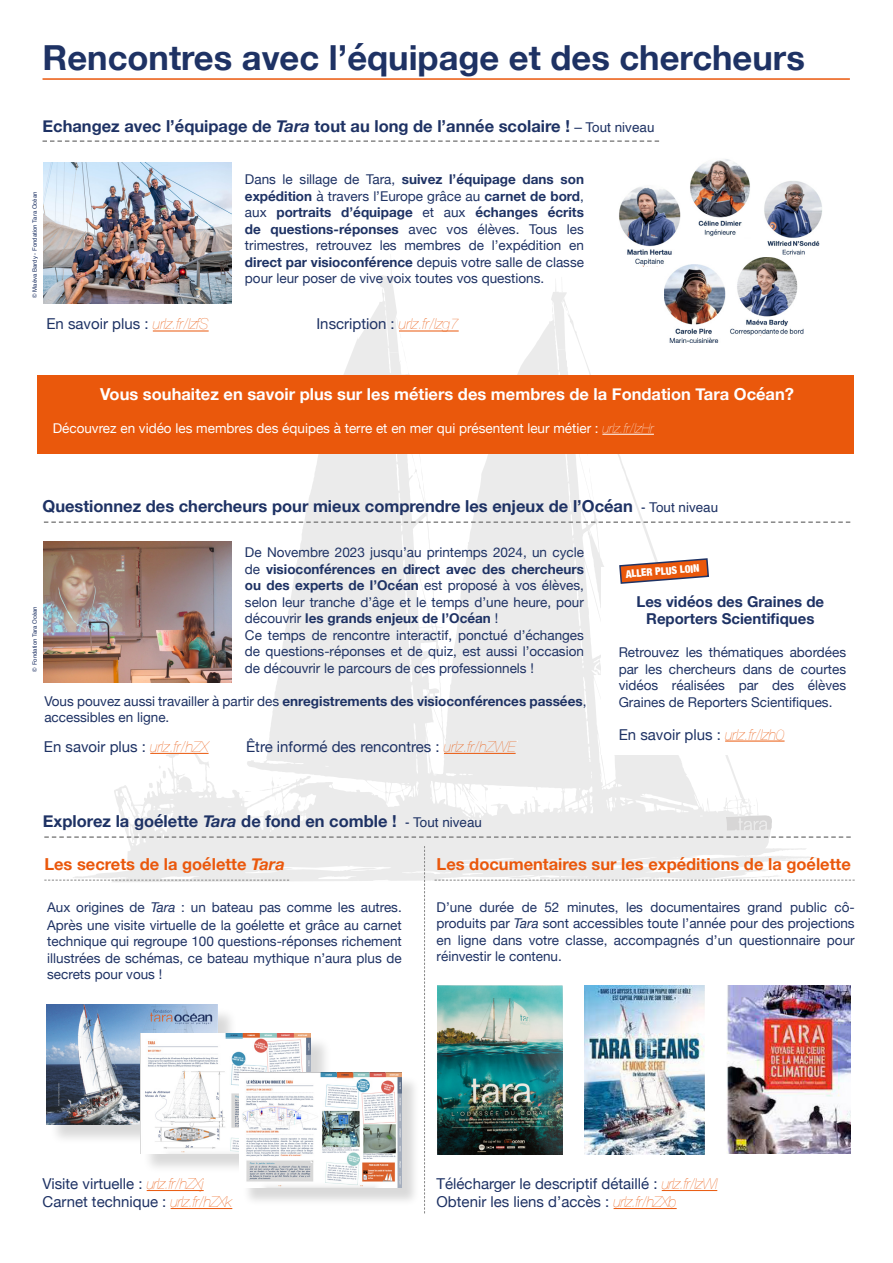
<style>
.page{position:relative;width:893px;height:1263px;background:#fff}
.page>*{position:absolute;margin:0;border:0;box-sizing:border-box;transform-origin:0 0}
.t1{font:700 34.5px "Helvetica Neue";color:#1e3264}
.t2{font:700 16.5px "Helvetica Neue";color:#1e3264}
.t3{font:700 16.5px "Helvetica Neue";color:#ea580c}
.t4{font:700 16.5px "Helvetica Neue";color:#fff}
.t5{font:15px/18px "Helvetica Neue";color:#1e3264}
.t6{font:700 15px/16.8px "Helvetica Neue";color:#1e3264;text-align:center}
.t7{font:13.5px/16.5px "Helvetica Neue";color:#1e3264;text-align:justify}
.t8{font:13.5px "Helvetica Neue";color:#fff}
.t9{font:900 condensed 10.5px "Helvetica Neue";color:#fff}
.t10{font:6px "Helvetica";color:#1e3264}
.s1{font-style:italic}
.s2{font-family:"Helvetica";font-weight:400;font-size:13.5px}
.s3{font-weight:700}
.s4{font-weight:200;font-style:italic;color:#ea580c}
.s5{font-weight:200;font-style:italic}
</style>
<div class="page">
<svg style="left:114px;top:307px;width:657px;height:539px"></svg>
<svg style="left:418px;top:453px;width:5px;height:30px"></svg>
<svg style="left:149px;top:765px;width:17px;height:23px"></svg>
<svg style="left:378px;top:267px;width:30px;height:103px"></svg>
<svg style="left:551px;top:284px;width:16px;height:65px"></svg>
<img style="left:44px;top:163px;width:188px;height:141px">
<img style="left:619px;top:187px;width:62px;height:79px">
<img style="left:664px;top:264px;width:62px;height:79px">
<img style="left:690px;top:159px;width:60px;height:78px">
<img style="left:729px;top:257px;width:75px;height:78px">
<img style="left:764px;top:181px;width:58px;height:74px">
<div style="left:38px;top:375px;width:816px;height:78px;background:#ea580c"></div>
<svg style="left:43px;top:140px;width:616px;height:2px"></svg>
<hr style="left:43px;top:78px;width:807px;height:2px;background:#ea580c">
<svg style="left:44px;top:521px;width:806px;height:2px"></svg>
<div style="left:602px;top:567px;width:261px;height:188px;background:#fff"></div>
<hr style="left:725px;top:741px;width:60px;height:1px;background:#ea580c">
<hr style="left:153px;top:331px;width:56px;height:1px;background:#ea580c">
<hr style="left:399px;top:331px;width:60px;height:1px;background:#ea580c">
<hr style="left:150px;top:753px;width:59px;height:1px;background:#ea580c">
<hr style="left:444px;top:753px;width:72px;height:1px;background:#ea580c">
<svg style="left:618px;top:557px;width:92px;height:27px"></svg>
<img style="left:43px;top:541px;width:189px;height:141px">
<svg style="left:44px;top:815px;width:807px;height:23px"></svg>
<img style="left:44px;top:846px;width:811px;height:367px">
<hr style="left:147px;top:1190px;width:57px;height:1px;background:#ea580c">
<hr style="left:171px;top:1208px;width:61px;height:1px;background:#ea580c">
<hr style="left:662px;top:1190px;width:55px;height:1px;background:#ea580c">
<hr style="left:614px;top:1208px;width:63px;height:1px;background:#ea580c">
<hr style="left:602px;top:434px;width:52px;height:1px;background:#fff">
<h1 class="t1" style="left:43px;top:30px;width:764px">Rencontres avec l’équipage et des chercheurs</h1>
<p class="t2" style="left:43px;top:114px;width:614px">Echangez avec l’équipage de <span class="s1">Tara</span> tout au long de l’année scolaire ! <span class="s2">– Tout niveau</span></p>
<p class="t10" style="left:30px;top:298px;width:108px;rotate:-90deg">© Maéva Bardy - Fondation Tara Océan</p>
<p class="t7" style="left:245px;top:172px;width:341px">Dans le sillage de Tara, <span class="s3">suivez l’équipage dans son expédition</span> à travers l’Europe grâce au <span class="s3">carnet de bord</span>, aux <span class="s3">portraits d’équipage</span> et aux <span class="s3">échanges écrits de questions-réponses</span> avec vos élèves. Tous les trimestres, retrouvez les membres de l’expédition en <span class="s3">direct par visioconférence</span> depuis votre salle de classe pour leur poser de vive voix toutes vos questions.</p>
<p class="t5" style="left:46px;top:316px;width:164px">En savoir plus : <span class="s4">urlz.fr/lzfS</span></p>
<p class="t5" style="left:316px;top:316px;width:144px">Inscription : <span class="s4">urlz.fr/lzg7</span></p>
<p class="t4" style="left:100px;top:381px;width:695px">Vous souhaitez en savoir plus sur les métiers des membres de la Fondation Tara Océan?</p>
<p class="t8" style="left:53px;top:418px;width:603px">Découvrez en vidéo les membres des équipes à terre et en mer qui présentent leur métier : <span class="s5">urlz.fr/lzHr</span></p>
<p class="t2" style="left:43px;top:493px;width:677px">Questionnez des chercheurs pour mieux comprendre les enjeux de l’Océan <span class="s2">- Tout niveau</span></p>
<p class="t10" style="left:30px;top:671px;width:67px;rotate:-90deg">© Fondation Tara Océan</p>
<p class="t7" style="left:245px;top:545px;width:341px;text-align:left">De Novembre 2023 jusqu’au printemps 2024, un cycle de <span class="s3">visioconférences en direct avec des chercheurs ou des experts de l’Océan</span> est proposé à vos élèves, selon leur tranche d’âge et le temps d’une heure, pour découvrir <span class="s3">les grands enjeux de l’Océan</span> !<br>Ce temps de rencontre interactif, ponctué d’échanges de questions-réponses et de quiz, est aussi l’occasion de découvrir le parcours de ces professionnels !</p>
<p class="t7" style="left:44px;top:693px;width:544px">Vous pouvez aussi travailler à partir des <span class="s3">enregistrements des visioconférences passées</span>, accessibles en ligne.</p>
<p class="t5" style="left:44px;top:738px;width:166px">En savoir plus : <span class="s4">urlz.fr/hZX</span></p>
<p class="t5" style="left:246px;top:738px;width:271px">Être informé des rencontres : <span class="s4">urlz.fr/hZWE</span></p>
<p class="t9" style="left:625px;top:565px;width:75px;rotate:-4deg">ALLER PLUS LOIN</p>
<p class="t6" style="left:636px;top:594px;width:189px">Les vidéos des Graines de<br>Reporters Scientifiques</p>
<p class="t7" style="left:619px;top:645px;width:229px">Retrouvez les thématiques abordées par les chercheurs dans de courtes vidéos réalisées par des élèves Graines de Reporters Scientifiques.</p>
<p class="t5" style="left:619px;top:726px;width:167px">En savoir plus : <span class="s4">urlz.fr/lzh0</span></p>
<p class="t2" style="left:43px;top:808px;width:441px">Explorez la goélette <span class="s1">Tara</span> de fond en comble ! <span class="s2">- Tout niveau</span></p>
<p class="t3" style="left:44px;top:851px;width:242px">Les secrets de la goélette <span class="s1">Tara</span></p>
<p class="t3" style="left:437px;top:851px;width:416px">Les documentaires sur les expéditions de la goélette</p>
<p class="t7" style="left:47px;top:898px;width:356px;line-height:18px">Aux origines de <span class="s1">Tara</span> : un bateau pas comme les autres.<br>Après une visite virtuelle de la goélette et grâce au carnet</p>
<p class="t7" style="left:47px;top:934px;width:356px">technique qui regroupe 100 questions-réponses richement illustrées de schémas, ce bateau mythique n’aura plus de secrets pour vous !</p>
<p class="t7" style="left:437px;top:899px;width:420px">D’une durée de 52 minutes, les documentaires grand public cô&shy;produits par <span class="s1">Tara</span> sont accessibles toute l’année pour des projections en ligne dans votre classe, accompagnés d’un questionnaire pour réinvestir le contenu.</p>
<p class="t5" style="left:43px;top:1175px;width:191px">Visite virtuelle : <span class="s4">urlz.fr/hZXj<br></span>Carnet technique : <span class="s4">urlz.fr/hZXk</span></p>
<p class="t5" style="left:437px;top:1175px;width:282px">Télécharger le descriptif détaillé : <span class="s4">urlz.fr/lzWI<br></span>Obtenir les liens d’accès : <span class="s4">urlz.fr/hZXb</span></p>
</div>
